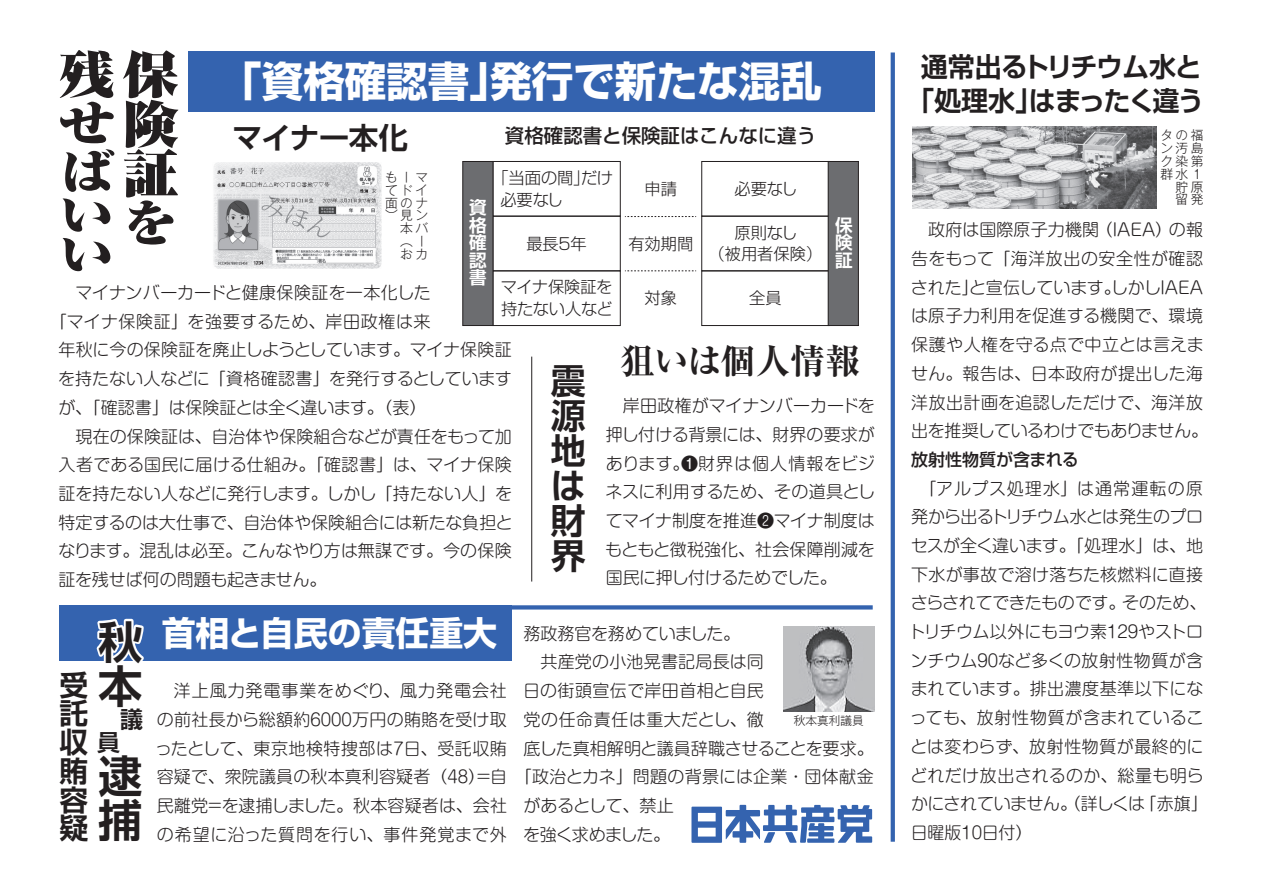
<style>
.page{position:relative;width:1263px;height:893px;background:#fff}
.page>*{position:absolute;margin:0;border:0;box-sizing:border-box;transform-origin:0 0}
.t1{font:900 49.65px/49.1px "Ryumin Pr 5";color:#231f20;text-align:justify;scale:1.13 1}
.t2{font:700 44.25px/44.2px "Shin Go Pr 5 De";color:#231f20}
.t3{font:700 41.55px "Shin Go Pr 5";color:#fff}
.t4{font:700 expanded 34.95px "Ryumin Pr 5";letter-spacing:-.015em;color:#231f20}
.t5{font:700 34.95px/34.8px "Shin Go Pr 5 De";color:#231f20;text-align:justify}
.t6{font:700 33.9px "Shin Go Pr 5";color:#fff}
.t7{font:700 29.55px "Shin Go Pr 5 De";color:#231f20}
.t8{font:700 28.65px/28.7px "Shin Go Pr 5 De";color:#231f20;text-align:justify}
.t9{font:700 27px/34px "Shin Go Pr 5 De";letter-spacing:-.045em;color:#231f20;text-align:center}
.t10{font:700 22.95px "Shin Go Pr 5 De";color:#231f20}
.t11{font:500 19.5px "Shin Go Pr 5";color:#231f20}
.t12{font:700 17.55px/17.5px "Shin Go Pr 5 De";color:#fff;text-align:justify}
.t13{font:300 16.95px/28.7px "Shin M Go Pro";color:#231f20;text-align:justify}
.t14{font:300 16.95px "Shin M Go Pro";letter-spacing:-.02em;color:#231f20}
.t15{font:300 16.95px "Shin M Go Pro";letter-spacing:.03em;color:#231f20}
.t16{font:300 16.95px "Shin M Go Pro";letter-spacing:.02em;color:#231f20}
.t17{font:300 16.95px "Shin M Go Pro";letter-spacing:.025em;color:#231f20}
.t18{font:300 16.95px "Shin M Go Pro";letter-spacing:.035em;color:#231f20}
.t19{font:500 16.95px "Shin Go Pr 5";letter-spacing:-.01em;color:#231f20}
.t20{font:300 16.95px "Shin M Go Pro";letter-spacing:-.035em;color:#231f20}
.t21{font:300 16.2px/21.6px "Shin Go Pr 5";color:#231f20}
.t22{font:300 16.2px/21.6px "Shin Go Pr 5";letter-spacing:-.02em;color:#231f20}
.t23{font:300 12.75px "Gothic MB101 Pr 5";color:#231f20}
.t24{font:300 11.7px "Gothic MB101 Pr 5";color:#231f20}
.s1{font-weight:500}
</style>
<div class="page">
<div style="left:59px;top:606px;width:453px;height:55px;background:#3463af"></div>
<div style="left:188px;top:52px;width:687px;height:60px;background:#3463af"></div>
<svg style="left:891px;top:53px;width:4px;height:789px;fill:#3463af"></svg>
<hr style="left:60px;top:605px;width:813px;height:4px;background:#3463af">
<div style="left:492px;top:161px;width:129px;height:56px;border:1px solid #231f20"></div>
<div style="left:492px;top:216px;width:129px;height:55px;border:1px solid #231f20"></div>
<div style="left:492px;top:270px;width:129px;height:56px;border:1px solid #231f20"></div>
<div style="left:462px;top:161px;width:31px;height:165px;background:#6c6d70;border:1px solid #231f20"></div>
<svg style="left:609px;top:51px;width:263px;height:792px"></svg>
<svg style="left:96px;top:618px;width:48px;height:43px"></svg>
<img style="left:912px;top:126px;width:245px;height:83px">
<img style="left:213px;top:163px;width:168px;height:105px">
<hr style="left:531px;top:357px;width:1px;height:224px;background:#231f20">
<img style="left:783px;top:626px;width:91px;height:85px">
<h1 class="t1" style="left:59px;top:47px;width:107px">残保せ険ば証</h1>
<h1 class="t1" style="left:59px;top:193px;width:47px;line-height:39.5px">いい</h1>
<h1 class="t1" style="left:123px;top:196px;width:46px">を</h1>
<h3 class="t3" style="left:220px;top:49px;width:603px">「資格確認書」発行で新たな混乱</h3>
<h3 class="t9" style="left:907px;top:48px;width:298px">通常出るトリチウム水と「処理水」はまったく違う</h3>
<h3 class="t7" style="left:233px;top:114px;width:177px">マイナ一本化</h3>
<p class="t11" style="left:505px;top:120px;width:313px">資格確認書と保険証はこんなに違う</p>
<p class="t21" style="left:500px;top:166px;width:114px;text-indent:-8px">「当面の間」だけ必要なし</p>
<p class="t23" style="left:1160px;top:125px;width:44px">タの福</p>
<p class="t23" style="left:1160px;top:138px;width:44px">ン汚島</p>
<p class="t23" style="left:1160px;top:151px;width:44px">ク染第</p>
<p class="t23" style="left:1160px;top:163px;width:39px">群水１</p>
<p class="t23" style="left:1175px;top:176px;width:29px">貯原</p>
<p class="t23" style="left:1175px;top:189px;width:29px">留発</p>
<p class="t23" style="left:385px;top:167px;width:24px">もー</p>
<p class="t23" style="left:385px;top:179px;width:43px">てドイ</p>
<p class="t23" style="left:385px;top:192px;width:44px">面のナ</p>
<p class="t23" style="left:385px;top:205px;width:44px">）見ン</p>
<p class="t23" style="left:400px;top:218px;width:29px">本バ</p>
<p class="t23" style="left:400px;top:230px;width:24px">（ー</p>
<p class="t23" style="left:400px;top:243px;width:28px">おカ</p>
<p class="t23" style="left:416px;top:167px;width:13px">マ</p>
<p class="t21" style="left:644px;top:176px;width:34px">申請</p>
<p class="t21" style="left:734px;top:176px;width:64px">必要なし</p>
<p class="t12" style="left:469px;top:197px;width:19px">資格確認書</p>
<p class="t12" style="left:835px;top:215px;width:19px">保険証</p>
<p class="t13" style="left:911px;top:214px;width:299px;text-align:left">　政府は国際原子力機関（IAEA）の報告をもって「海洋放出の安全性が確認された」と宣伝しています。しかしIAEAは原子力利用を促進する機関で、環境保護や人権を守る点で中立とは言えません。報告は、日本政府が提出した海洋放出計画を追認しただけで、海洋放出を推奨しているわけでもありません。</p>
<p class="t19" style="left:911px;top:446px;width:169px">放射性物質が含まれる</p>
<p class="t13" style="left:908px;top:472px;width:301px;text-align:left">　「アルプス処理水」は通常運転の原発から出るトリチウム水とは発生のプロセスが全く違います。「処理水」は、地下水が事故で溶け落ちた核燃料に直接さらされてできたものです。そのため、トリチウム以外にもヨウ素129やストロンチウム90など多くの放射性物質が含まれています。排出濃度基準以下になっても、放射性物質が含まれていることは変わらず、放射性物質が最終的にどれだけ放出されるのか、総量も明らかにされていません。（詳しくは「赤旗」日曜版10日付）</p>
<p class="t21" style="left:526px;top:231px;width:62px">最長５年</p>
<p class="t21" style="left:708px;top:220px;width:115px;text-align:center">原則なし<br>（被用者保険）</p>
<p class="t21" style="left:628px;top:231px;width:66px">有効期間</p>
<p class="t22" style="left:501px;top:275px;width:113px">マイナ保険証を持たない人など</p>
<p class="t21" style="left:644px;top:286px;width:34px">対象</p>
<p class="t21" style="left:749px;top:286px;width:34px">全員</p>
<p class="t13" style="left:59px;top:276px;width:374px">　マイナンバーカードと健康保険証を一本化した</p>
<p class="t15" style="left:50px;top:308px;width:382px">「マイナ保険証」を強要するため、岸田政権は来</p>
<p class="t13" style="left:59px;top:334px;width:455px">年秋に今の保険証を廃止しようとしています。マイナ保険証</p>
<p class="t13" style="left:58px;top:362px;width:455px">を持たない人などに「資格確認書」を発行するとしています</p>
<p class="t14" style="left:58px;top:394px;width:369px">が、「確認書」は保険証とは全く違います。（表）</p>
<p class="t13" style="left:59px;top:420px;width:455px">　現在の保険証は、自治体や保険組合などが責任をもって加</p>
<p class="t13" style="left:59px;top:449px;width:455px">入者である国民に届ける仕組み。「確認書」は、マイナ保険</p>
<p class="t13" style="left:59px;top:477px;width:455px">証を持たない人などに発行します。しかし「持たない人」を</p>
<p class="t13" style="left:59px;top:506px;width:456px">特定するのは大仕事で、自治体や保険組合には新たな負担と</p>
<p class="t13" style="left:59px;top:535px;width:455px">なります。混乱は必至。こんなやり方は無謀です。今の保険</p>
<p class="t14" style="left:59px;top:566px;width:270px">証を残せば何の問題も起きません。</p>
<h3 class="t4" style="left:620px;top:334px;width:242px">狙いは個人情報</h3>
<h3 class="t5" style="left:551px;top:361px;width:36px">震源地は財界</h3>
<p class="t13" style="left:605px;top:389px;width:271px">　岸田政権がマイナンバーカードを押し付ける背景には、財界の要求があります。<span class="s1">❶</span>財界は個人情報をビジネスに利用するため、その道具としてマイナ制度を推進❷マイナ制度はもともと徴税強化、社会保障削減を国民に押し付けるためでした。</p>
<h3 class="t6" style="left:162px;top:606px;width:337px">首相と自民の責任重大</h3>
<h2 class="t2" style="left:98px;top:616px;width:45px">秋本</h2>
<h3 class="t10" style="left:120px;top:701px;width:24px">議</h3>
<h3 class="t10" style="left:97px;top:724px;width:24px">員</h3>
<h2 class="t2" style="left:98px;top:750px;width:45px">逮捕</h2>
<p class="t14" style="left:523px;top:620px;width:218px">務政務官を務めていました。</p>
<p class="t13" style="left:523px;top:646px;width:242px">　共産党の小池晃書記局長は同</p>
<p class="t17" style="left:523px;top:677px;width:242px">日の街頭宣伝で岸田首相と自民</p>
<p class="t18" style="left:523px;top:706px;width:242px">党の任命責任は重大だとし、徹</p>
<p class="t14" style="left:523px;top:734px;width:352px">底した真相解明と議員辞職させることを要求。</p>
<p class="t16" style="left:515px;top:763px;width:360px">「政治とカネ」問題の背景には企業・団体献金</p>
<p class="t13" style="left:523px;top:789px;width:152px">があるとして、禁止</p>
<p class="t20" style="left:523px;top:820px;width:149px">を強く求めました。</p>
<h3 class="t8" style="left:59px;top:668px;width:30px">受託収賄容疑</h3>
<p class="t13" style="left:155px;top:674px;width:354px">　洋上風力発電事業をめぐり、風力発電会社の前社長から総額約6000万円の賄賂を受け取ったとして、東京地検特捜部は７日、受託収賄容疑で、衆院議員の秋本真利容疑者（48）＝自民離党＝を逮捕しました。秋本容疑者は、会社の希望に沿った質問を行い、事件発覚まで外</p>
<p class="t24" style="left:794px;top:711px;width:72px">秋本真利議員</p>
</div>
